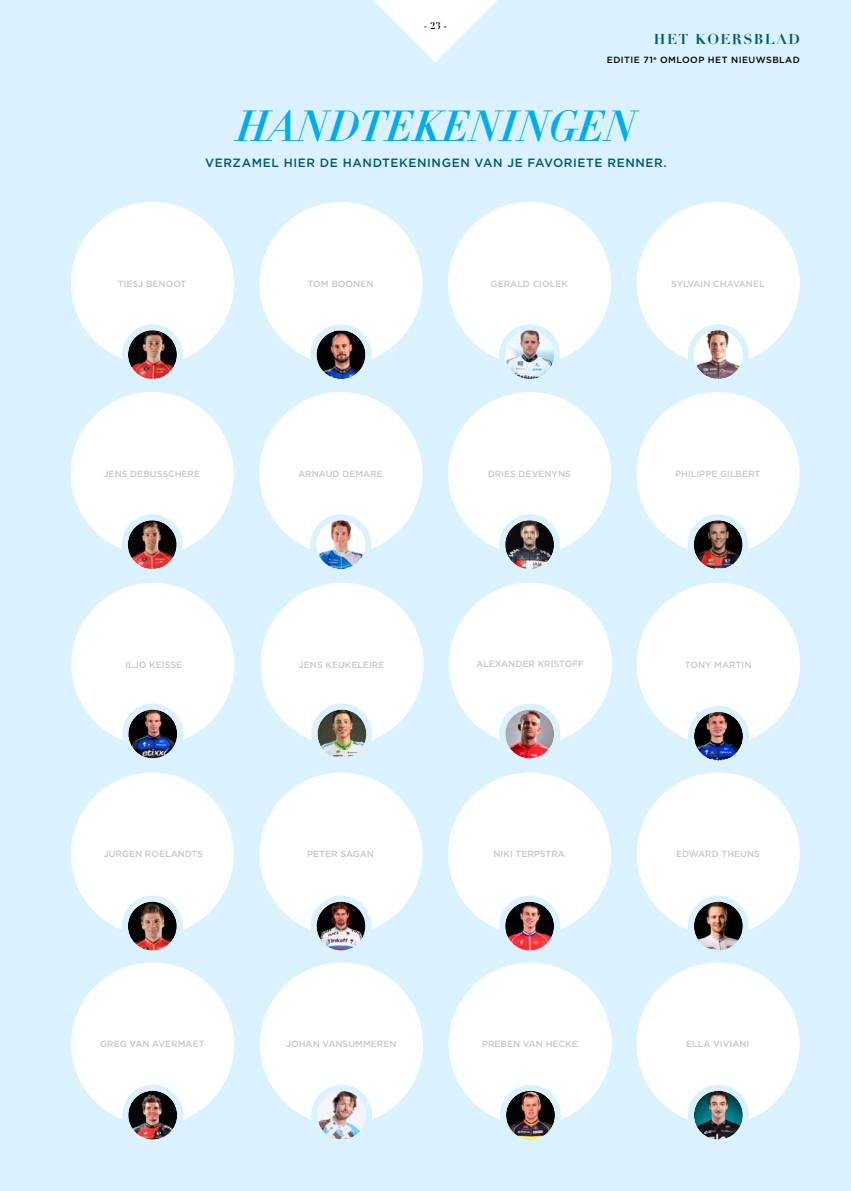
<style>
.page{position:relative;width:851px;height:1191px;background:#fff}
.page>*{position:absolute;margin:0;border:0;box-sizing:border-box;transform-origin:0 0}
.t1{font:43px "Didot HTF M11 Medium Ital";color:#00adec}
.t2{font:700 14px "Didot";letter-spacing:.1em;color:#005872}
.t3{font:500 12px "Gotham";letter-spacing:.05em;color:#005872}
.t4{font:700 9.5px "Didot";color:#000}
.t5{font:500 9px "Gotham";color:#c9c8c7}
.t6{font:500 9px "Gotham";letter-spacing:.05em;color:#000}
</style>
<div class="page">
<div style="left:0;top:0;width:850px;height:1191px;background:#daf2fd"></div>
<svg style="left:373px;top:0;width:125px;height:62px"></svg>
<div style="left:71px;top:202px;width:163px;height:163px;background:#fff;border-radius:50%"></div>
<div style="left:71px;top:392px;width:163px;height:163px;background:#fff;border-radius:50%"></div>
<div style="left:449px;top:582px;width:163px;height:163px;background:#fff;border-radius:50%"></div>
<div style="left:636px;top:772px;width:163px;height:163px;background:#fff;border-radius:50%"></div>
<div style="left:448px;top:772px;width:163px;height:163px;background:#fff;border-radius:50%"></div>
<div style="left:259px;top:202px;width:163px;height:163px;background:#fff;border-radius:50%"></div>
<div style="left:259px;top:392px;width:163px;height:163px;background:#fff;border-radius:50%"></div>
<div style="left:637px;top:583px;width:162px;height:163px;background:#fff;border-radius:50%"></div>
<div style="left:71px;top:962px;width:163px;height:163px;background:#fff;border-radius:50%"></div>
<div style="left:448px;top:202px;width:163px;height:163px;background:#fff;border-radius:50%"></div>
<div style="left:448px;top:392px;width:163px;height:163px;background:#fff;border-radius:50%"></div>
<div style="left:71px;top:583px;width:163px;height:163px;background:#fff;border-radius:50%"></div>
<div style="left:71px;top:772px;width:163px;height:163px;background:#fff;border-radius:50%"></div>
<div style="left:260px;top:962px;width:163px;height:163px;background:#fff;border-radius:50%"></div>
<div style="left:636px;top:202px;width:163px;height:163px;background:#fff;border-radius:50%"></div>
<div style="left:636px;top:392px;width:163px;height:163px;background:#fff;border-radius:50%"></div>
<div style="left:260px;top:583px;width:163px;height:163px;background:#fff;border-radius:50%"></div>
<div style="left:259px;top:772px;width:163px;height:163px;background:#fff;border-radius:50%"></div>
<div style="left:448px;top:962px;width:163px;height:163px;background:#fff;border-radius:50%"></div>
<div style="left:636px;top:962px;width:163px;height:163px;background:#fff;border-radius:50%"></div>
<img style="left:128px;top:330px;width:49px;height:49px;border-radius:24px">
<div style="left:122px;top:324px;width:61px;height:61px;border:6px solid #daf2fd;border-radius:50%"></div>
<img style="left:128px;top:520px;width:49px;height:49px;border-radius:24px">
<div style="left:122px;top:514px;width:61px;height:61px;border:6px solid #daf2fd;border-radius:50%"></div>
<img style="left:505px;top:709px;width:49px;height:49px;border-radius:24px">
<div style="left:499px;top:703px;width:61px;height:61px;border:6px solid #daf2fd;border-radius:50%"></div>
<img style="left:693px;top:901px;width:49px;height:49px;border-radius:24px">
<div style="left:687px;top:895px;width:61px;height:61px;border:6px solid #daf2fd;border-radius:50%"></div>
<img style="left:505px;top:901px;width:49px;height:49px;border-radius:24px">
<div style="left:499px;top:895px;width:61px;height:61px;border:6px solid #daf2fd;border-radius:50%"></div>
<img style="left:317px;top:331px;width:48px;height:47px">
<div style="left:310px;top:324px;width:61px;height:61px;border:6px solid #daf2fd;border-radius:50%"></div>
<img style="left:505px;top:330px;width:49px;height:49px;border-radius:24px">
<div style="left:499px;top:324px;width:61px;height:61px;border:6px solid #daf2fd;border-radius:50%"></div>
<img style="left:316px;top:520px;width:49px;height:49px;border-radius:24px">
<div style="left:310px;top:514px;width:61px;height:61px;border:6px solid #daf2fd;border-radius:50%"></div>
<img style="left:694px;top:712px;width:48px;height:48px;border-radius:24px">
<div style="left:688px;top:706px;width:60px;height:60px;border:6px solid #daf2fd;border-radius:50%"></div>
<img style="left:128px;top:1090px;width:49px;height:49px;border-radius:24px">
<div style="left:122px;top:1084px;width:61px;height:61px;border:6px solid #daf2fd;border-radius:50%"></div>
<img style="left:505px;top:520px;width:49px;height:49px;border-radius:24px">
<div style="left:499px;top:514px;width:61px;height:61px;border:6px solid #daf2fd;border-radius:50%"></div>
<img style="left:128px;top:709px;width:49px;height:49px;border-radius:24px">
<div style="left:122px;top:703px;width:61px;height:61px;border:6px solid #daf2fd;border-radius:50%"></div>
<img style="left:128px;top:901px;width:49px;height:49px;border-radius:24px">
<div style="left:122px;top:895px;width:61px;height:61px;border:6px solid #daf2fd;border-radius:50%"></div>
<img style="left:317px;top:1090px;width:49px;height:49px;border-radius:24px">
<div style="left:311px;top:1084px;width:61px;height:61px;border:6px solid #daf2fd;border-radius:50%"></div>
<svg style="left:690px;top:327px;width:55px;height:55px"></svg>
<img style="left:693px;top:330px;width:49px;height:49px;border-radius:24px">
<div style="left:687px;top:324px;width:61px;height:61px;border:6px solid #daf2fd;border-radius:50%"></div>
<img style="left:693px;top:520px;width:49px;height:49px;border-radius:24px">
<div style="left:687px;top:514px;width:61px;height:61px;border:6px solid #daf2fd;border-radius:50%"></div>
<img style="left:317px;top:709px;width:49px;height:49px;border-radius:24px">
<div style="left:311px;top:703px;width:61px;height:61px;border:6px solid #daf2fd;border-radius:50%"></div>
<img style="left:316px;top:901px;width:49px;height:49px;border-radius:24px">
<div style="left:310px;top:895px;width:61px;height:61px;border:6px solid #daf2fd;border-radius:50%"></div>
<img style="left:506px;top:1090px;width:49px;height:49px;border-radius:24px">
<div style="left:500px;top:1084px;width:61px;height:61px;border:6px solid #daf2fd;border-radius:50%"></div>
<img style="left:693px;top:1090px;width:49px;height:49px;border-radius:24px">
<div style="left:687px;top:1084px;width:61px;height:61px;border:6px solid #daf2fd;border-radius:50%"></div>
<p class="t4" style="left:424px;top:19px;width:24px">- 23 -</p>
<h2 class="t2" style="left:653px;top:30px;width:147px">HET KOERSBLAD</h2>
<p class="t6" style="left:607px;top:55px;width:194px">EDITIE 71<sup>e</sup> OMLOOP HET NIEUWSBLAD</p>
<h1 class="t1" style="left:236px;top:99px;width:401px">HANDTEKENINGEN</h1>
<h3 class="t3" style="left:205px;top:156px;width:463px">VERZAMEL HIER DE HANDTEKENINGEN VAN JE FAVORIETE RENNER.</h3>
<p class="t5" style="left:118px;top:278px;width:70px">TIESJ BENOOT</p>
<p class="t5" style="left:308px;top:278px;width:67px">TOM BOONEN</p>
<p class="t5" style="left:490px;top:278px;width:79px">GERALD CIOLEK</p>
<p class="t5" style="left:671px;top:278px;width:95px">SYLVAIN CHAVANEL</p>
<p class="t5" style="left:104px;top:468px;width:98px">JENS DEBUSSCHERE</p>
<p class="t5" style="left:298px;top:468px;width:86px">ARNAUD DEMARE</p>
<p class="t5" style="left:487px;top:468px;width:85px">DRIES DEVENYNS</p>
<p class="t5" style="left:675px;top:468px;width:87px">PHILIPPE GILBERT</p>
<p class="t5" style="left:125px;top:659px;width:58px">ILJO KEISSE</p>
<p class="t5" style="left:299px;top:659px;width:87px">JENS KEUKELEIRE</p>
<p class="t5" style="left:476px;top:659px;width:110px">ALEXANDER KRISTOFF</p>
<p class="t5" style="left:684px;top:659px;width:68px">TONY MARTIN</p>
<p class="t5" style="left:104px;top:849px;width:101px">JURGEN ROELANDTS</p>
<p class="t5" style="left:307px;top:849px;width:68px">PETER SAGAN</p>
<p class="t5" style="left:493px;top:849px;width:73px">NIKI TERPSTRA</p>
<p class="t5" style="left:676px;top:849px;width:85px">EDWARD THEUNS</p>
<p class="t5" style="left:100px;top:1039px;width:106px">GREG VAN AVERMAET</p>
<p class="t5" style="left:286px;top:1039px;width:112px">JOHAN VANSUMMEREN</p>
<p class="t5" style="left:482px;top:1039px;width:97px">PREBEN VAN HECKE</p>
<p class="t5" style="left:686px;top:1039px;width:65px">ELLA VIVIANI</p>
</div>
